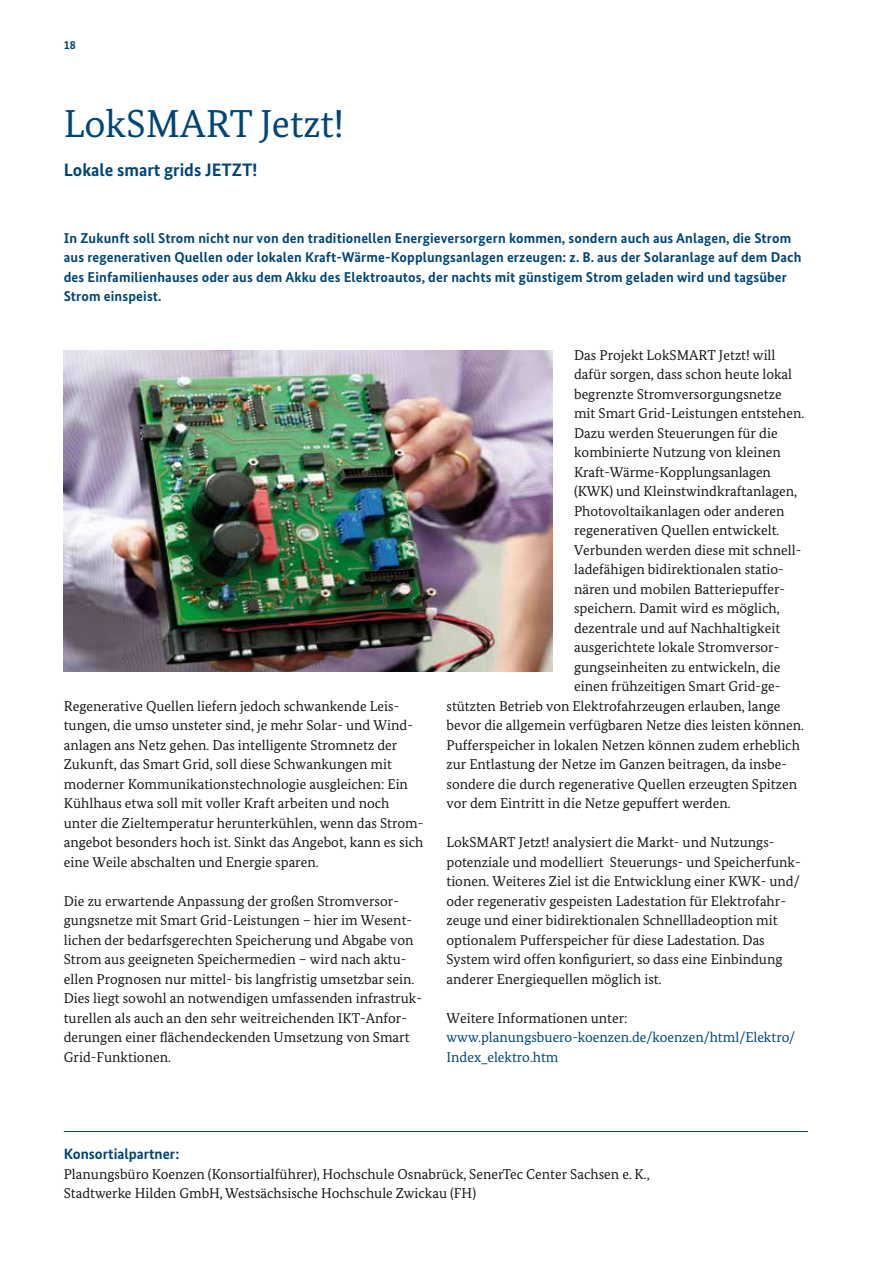
<style>
.page{position:relative;width:893px;height:1263px;background:#fff}
.page>*{position:absolute;margin:0;border:0;box-sizing:border-box;transform-origin:0 0}
.t1{font:39px "Bundes Serif";color:#004578}
.t2{font:700 18px "Bundes Sans";color:#004578}
.t3{font:700 15px "Bundes Sans";color:#004578}
.t4{font:14.25px/19.5px "Bundes Serif";color:#1a171c}
.t5{font:700 14.25px/19.5px "Bundes Sans";letter-spacing:.01em;color:#004578}
.t6{font:14.25px/19.5px "Bundes Serif";color:#004578}
.t7{font:700 12px "Bundes Sans";color:#004578}
</style>
<div class="page">
<hr style="left:64px;top:1131px;width:744px;height:1px;background:#004578">
<img style="left:64px;top:350px;width:489px;height:322px">
<p class="t7" style="left:64px;top:38px;width:13px">18</p>
<h1 class="t1" style="left:64px;top:99px;width:282px">LokSMART Jetzt!</h1>
<p class="t2" style="left:64px;top:158px;width:195px">Lokale smart grids JETZT!</p>
<p class="t5" style="left:64px;top:228px;width:739px">In Zukunft soll Strom nicht nur von den traditionellen Energieversorgern kommen, sondern auch aus Anlagen, die Strom aus regenerativen Quellen oder lokalen Kraft-Wärme-Kopplungsanlagen erzeugen: z. B. aus der Solaranlage auf dem Dach des Einfamilienhauses oder aus dem Akku des Elektroautos, der nachts mit günstigem Strom geladen wird und tagsüber Strom einspeist.</p>
<p class="t4" style="left:64px;top:696px;width:361px">Regenerative Quellen liefern jedoch schwankende Leis&shy;tungen, die umso unsteter sind, je mehr Solar- und Wind&shy;anlagen ans Netz gehen. Das intelligente Stromnetz der Zukunft, das Smart Grid, soll diese Schwankungen mit moderner Kommunikationstechnologie ausgleichen: Ein Kühlhaus etwa soll mit voller Kraft arbeiten und noch unter die Zieltemperatur herunterkühlen, wenn das Strom&shy;angebot besonders hoch ist. Sinkt das Angebot, kann es sich eine Weile abschalten und Energie sparen.</p>
<p class="t4" style="left:64px;top:891px;width:360px">Die zu erwartende Anpassung der großen Stromversor&shy;gungsnetze mit Smart Grid-Leistungen – hier im Wesent&shy;lichen der bedarfsgerechten Speicherung und Abgabe von Strom aus geeigneten Speichermedien – wird nach aktu&shy;ellen Prognosen nur mittel- bis langfristig umsetzbar sein.<br>Dies liegt sowohl an notwendigen umfassenden infrastruk&shy;turellen als auch an den sehr weitreichenden IKT-Anfor&shy;derungen einer flächendeckenden Umsetzung von Smart Grid-Funktionen.</p>
<p class="t4" style="left:574px;top:345px;width:203px">Das Projekt LokSMART Jetzt! will</p>
<p class="t4" style="left:574px;top:364px;width:220px">dafür sorgen, dass schon heute lokal</p>
<p class="t4" style="left:574px;top:384px;width:209px">begrenzte Stromversorgungsnetze</p>
<p class="t4" style="left:574px;top:403px;width:232px">mit Smart Grid-Leistungen entstehen.</p>
<p class="t4" style="left:574px;top:423px;width:205px">Dazu werden Steuerungen für die</p>
<p class="t4" style="left:574px;top:442px;width:208px">kombinierte Nutzung von kleinen</p>
<p class="t4" style="left:574px;top:462px;width:198px">Kraft-Wärme-Kopplungsanlagen</p>
<p class="t4" style="left:574px;top:481px;width:225px">(KWK) und Kleinstwindkraftanlagen,</p>
<p class="t4" style="left:574px;top:501px;width:212px">Photovoltaikanlagen oder anderen</p>
<p class="t4" style="left:574px;top:520px;width:207px">regenerativen Quellen entwickelt.</p>
<p class="t4" style="left:574px;top:540px;width:229px">Verbunden werden diese mit schnell-</p>
<p class="t4" style="left:574px;top:559px;width:211px">ladefähigen bidirektionalen statio-</p>
<p class="t4" style="left:574px;top:579px;width:211px">nären und mobilen Batteriepuffer-</p>
<p class="t4" style="left:574px;top:598px;width:207px">speichern. Damit wird es möglich,</p>
<p class="t4" style="left:574px;top:618px;width:208px">dezentrale und auf Nachhaltigkeit</p>
<p class="t4" style="left:574px;top:637px;width:207px">ausgerichtete lokale Stromversor-</p>
<p class="t4" style="left:574px;top:657px;width:208px">gungseinheiten zu entwickeln, die</p>
<p class="t4" style="left:574px;top:676px;width:208px">einen frühzeitigen Smart Grid-ge-</p>
<p class="t4" style="left:446px;top:696px;width:335px">stützten Betrieb von Elektrofahrzeugen erlauben, lange</p>
<p class="t4" style="left:446px;top:715px;width:359px">bevor die allgemein verfügbaren Netze dies leisten können.</p>
<p class="t4" style="left:446px;top:735px;width:355px">Pufferspeicher in lokalen Netzen können zudem erheblich</p>
<p class="t4" style="left:446px;top:754px;width:342px">zur Entlastung der Netze im Ganzen beitragen, da insbe-</p>
<p class="t4" style="left:446px;top:774px;width:352px">sondere die durch regenerative Quellen erzeugten Spitzen</p>
<p class="t4" style="left:446px;top:793px;width:286px">vor dem Eintritt in die Netze gepuffert werden.</p>
<p class="t4" style="left:446px;top:832px;width:355px">LokSMART Jetzt! analysiert die Markt- und Nutzungs&shy;potenziale und modelliert Steuerungs- und Speicherfunk&shy;tionen. Weiteres Ziel ist die Entwicklung einer KWK- und/ oder regenerativ gespeisten Ladestation für Elektrofahr&shy;zeuge und einer bidirektionalen Schnellladeoption mit optionalem Pufferspeicher für diese Ladestation. Das System wird offen konfiguriert, so dass eine Einbindung anderer Energiequellen möglich ist.</p>
<p class="t4" style="left:446px;top:1008px;width:183px">Weitere Informationen unter:</p>
<p class="t6" style="left:446px;top:1027px;width:350px">www.planungsbuero-koenzen.de/koenzen/html/Elektro/<br>Index_elektro.htm</p>
<p class="t3" style="left:64px;top:1145px;width:117px">Konsortialpartner:</p>
<p class="t4" style="left:64px;top:1164px;width:587px">Planungsbüro Koenzen (Konsortialführer), Hochschule Osnabrück, SenerTec Center Sachsen e. K.,<br>Stadtwerke Hilden GmbH, Westsächsische Hochschule Zwickau (FH)</p>
</div>
